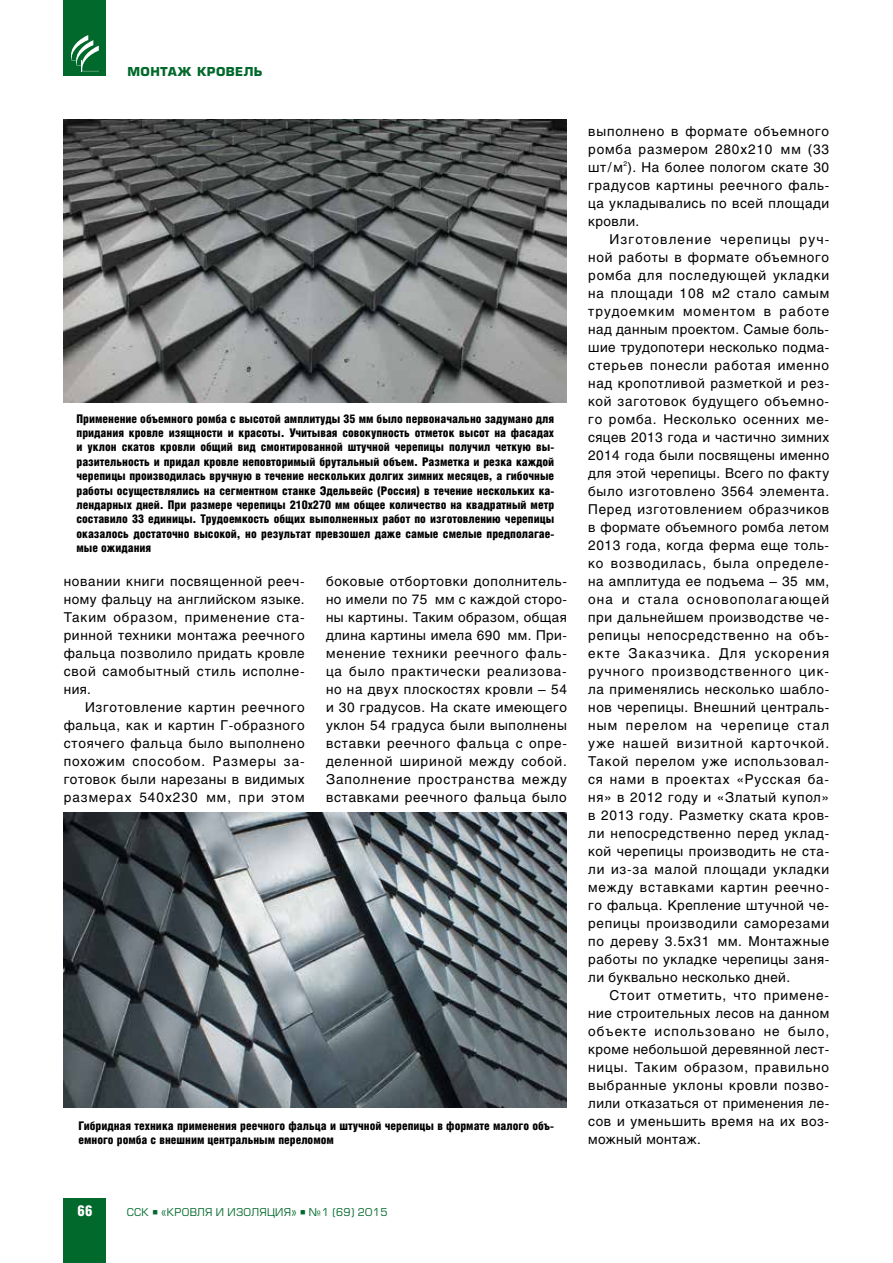
<style>
.page{position:relative;width:893px;height:1263px;background:#fff}
.page>*{position:absolute;margin:0;border:0;box-sizing:border-box;transform-origin:0 0}
.t1{font:900 15px "Helios Cond";color:#fff}
.t2{font:13.5px/18px "Helios";letter-spacing:.04em;color:#000;text-align:justify}
.t3{font:900 12px/14.4px "Helios Cond";color:#000;text-align:justify}
.t4{font:700 12px "Europe";letter-spacing:.03em;color:#00692b}
.t5{font:10.5px "Europe";letter-spacing:.03em;color:#00692b}
</style>
<div class="page">
<div style="left:64px;top:1198px;width:42px;height:65px;background:#00692b"></div>
<div style="left:64px;top:0;width:42px;height:76px;background:#00692b"></div>
<svg style="left:71px;top:35px;width:28px;height:36px"></svg>
<img style="left:64px;top:119px;width:503px;height:283px">
<img style="left:64px;top:812px;width:503px;height:296px">
<p class="t4" style="left:128px;top:64px;width:137px">монтаж кровель</p>
<p class="t3" style="left:77px;top:411px;width:479px">Применение объемного ромба с высотой амплитуды 35 мм было первоначально задумано для придания кровле изящности и красоты. Учитывая совокупность отметок высот на фасадах и уклон скатов кровли общий вид смонтированной штучной черепицы получил четкую вы&shy;разительность и придал кровле неповторимый брутальный объем. Разметка и резка каждой черепицы производилась вручную в течение нескольких долгих зимних месяцев, а гибочные работы осуществлялись на сегментном станке Эдельвейс (Россия) в течение нескольких ка&shy;лендарных дней. При размере черепицы 210х270 мм общее количество на квадратный метр составило 33 единицы. Трудоемкость общих выполненных работ по изготовлению черепицы оказалось достаточно высокой, но результат превзошел даже самые смелые предполагае&shy;мые ожидания</p>
<p class="t2" style="left:64px;top:572px;width:243px">новании книги посвященной рееч‑ ному фальцу на английском языке.<br>Таким образом, применение ста‑ ринной техники монтажа реечного фальца позволило придать кровле свой самобытный стиль исполне‑ ния.</p>
<p class="t2" style="left:64px;top:698px;width:242px;text-indent:21px">Изготовление картин реечного фальца, как и картин Г-образного стоячего фальца было выполнено похожим способом. Размеры за‑ готовок были нарезаны в видимых размерах 540х230 мм, при этом</p>
<p class="t2" style="left:326px;top:572px;width:243px">боковые отбортовки дополнитель‑ но имели по 75 мм с каждой сторо‑ ны картины. Таким образом, общая длина картины имела 690 мм. При‑ менение техники реечного фаль‑ ца было практически реализова‑ но на двух плоскостях кровли – 54 и 30 градусов. На скате имеющего уклон 54 градуса были выполнены вставки реечного фальца с опре‑ деленной шириной между собой.<br>Заполнение пространства между вставками реечного фальца было</p>
<p class="t3" style="left:78px;top:1118px;width:477px">Гибридная техника применения реечного фальца и штучной черепицы в формате малого объ&shy;емного ромба с внешним центральным переломом</p>
<p class="t2" style="left:588px;top:122px;width:243px">выполнено в формате объемного ромба размером 280х210 мм (33 шт/м<sup>2</sup>). На более пологом скате 30 градусов картины реечного фаль‑ ца укладывались по всей площади кровли.</p>
<p class="t2" style="left:588px;top:230px;width:243px;text-indent:21px">Изготовление черепицы руч‑ ной работы в формате объемного ромба для последующей укладки на площади 108 м2 стало самым трудоемким моментом в работе над данным проектом. Самые боль‑ шие трудопотери несколько подма‑ стерьев понесли работая именно над кропотливой разметкой и рез‑ кой заготовок будущего объемно‑ го ромба. Несколько осенних ме‑ сяцев 2013 года и частично зимних 2014 года были посвящены именно для этой черепицы. Всего по факту было изготовлено 3564 элемента.<br>Перед изготовлением образчиков в формате объемного ромба летом 2013 года, когда ферма еще толь‑ ко возводилась, была определе‑ на амплитуда ее подъема – 35 мм, она и стала основополагающей при дальнейшем производстве че‑ репицы непосредственно на объ‑ екте Заказчика. Для ускорения ручного производственного цик‑ ла применялись несколько шабло‑ нов черепицы. Внешний централь‑ ным перелом на черепице стал уже нашей визитной карточкой.<br>Такой перелом уже использовал‑ ся нами в проектах «Русская ба‑ ня» в 2012 году и «Златый купол» в 2013 году. Разметку ската кров‑ ли непосредственно перед уклад‑ кой черепицы производить не ста‑ ли из‑за малой площади укладки между вставками картин реечно‑ го фальца. Крепление штучной че‑ репицы производили саморезами по дереву 3.5х31 мм. Монтажные работы по укладке черепицы заня‑ ли буквально несколько дней.</p>
<p class="t2" style="left:588px;top:986px;width:242px;text-indent:21px">Стоит отметить, что примене‑ ние строительных лесов на данном объекте использовано не было, кроме небольшой деревянной лест‑ ницы. Таким образом, правильно выбранные уклоны кровли позво‑ лили отказаться от применения ле‑ сов и уменьшить время на их воз‑ можный монтаж.</p>
<p class="t1" style="left:78px;top:1202px;width:17px">66</p>
<p class="t5" style="left:127px;top:1206px;width:262px">ССК ■ «Кровля и Изоляция» ■ №1 (69) 2015</p>
</div>
